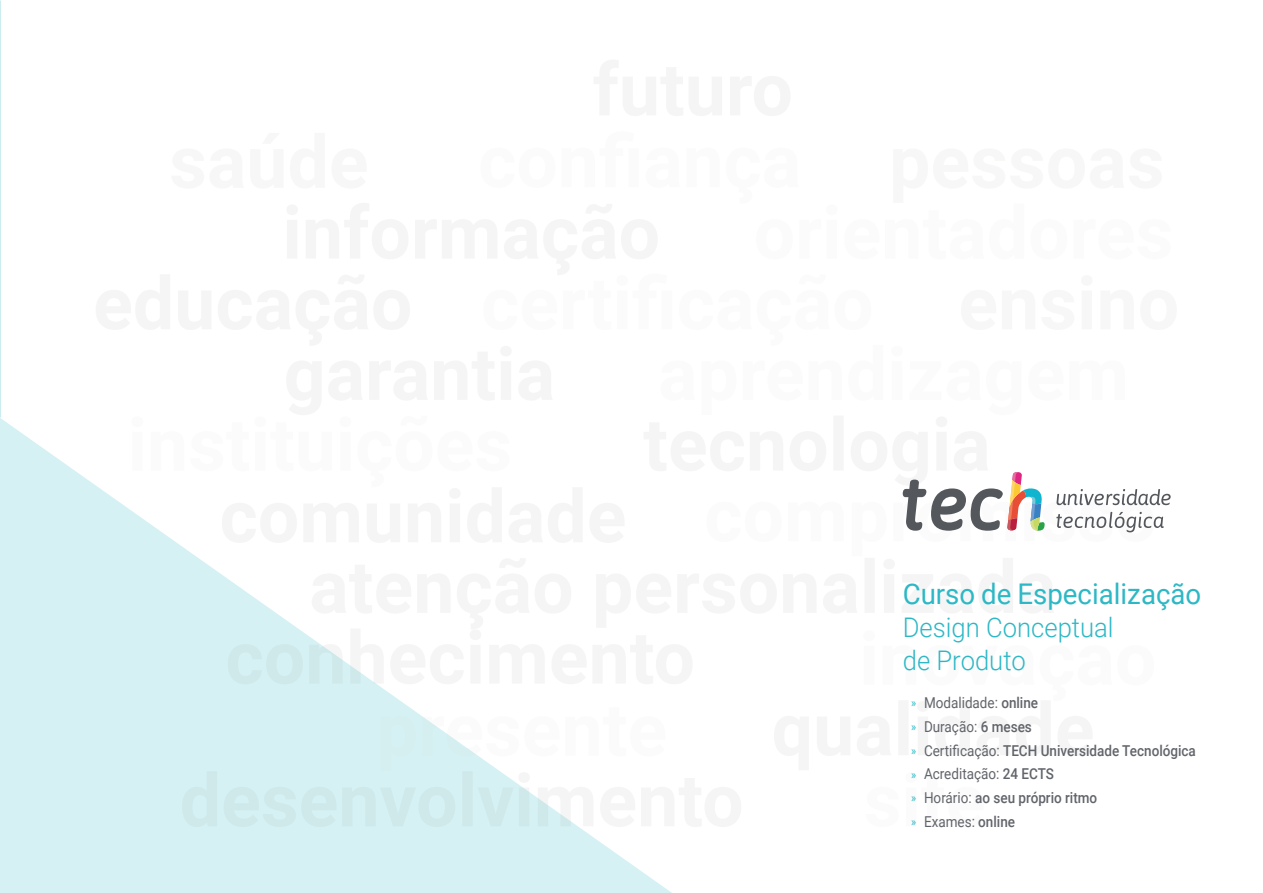
<style>
.page{position:relative;width:1263px;height:893px;background:#fff}
.page>*{position:absolute;margin:0;border:0;box-sizing:border-box;transform-origin:0 0}
.t1{font:28.5px "Roboto";color:#2db8c5}
.t2{font:300 27px/33px "Roboto";color:#2db8c5;scale:.95 1}
.t3{font:500 15px/23.7px "Roboto";color:#61646a;scale:.9 1}
.s1{font-weight:400;font-size:12px;color:#2db8c5}
.s2{font-weight:400}
</style>
<div class="page">
<svg style="left:0;top:418px;width:672px;height:475px;background:#daf2f4"></svg>
<svg style="left:312px;top:558px;width:360px;height:70px"></svg>
<svg style="left:228px;top:628px;width:444px;height:56px"></svg>
<svg style="left:182px;top:707px;width:490px;height:120px"></svg>
<svg style="left:96px;top:418px;width:1075px;height:138px"></svg>
<h1 class="t1" style="left:903px;top:574px;width:300px">Curso de Especialização</h1>
<h2 class="t2" style="left:903px;top:610px;width:224px">Design Conceptual de Produto</h2>
<p class="t3" style="left:911px;top:690px;width:318px"><span class="s1">»</span> <span class="s2">Modalidade:</span> online<br><span class="s1">»</span> <span class="s2">Duração:</span> 6 meses<br><span class="s1">»</span> <span class="s2">Certificação:</span> TECH Universidade Tecnológica <span class="s1">»</span> <span class="s2">Acreditação:</span> 24 ECTS<br><span class="s1">»</span> <span class="s2">Horário:</span> ao seu próprio ritmo<br><span class="s1">»</span> <span class="s2">Exames:</span> online</p>
</div>
